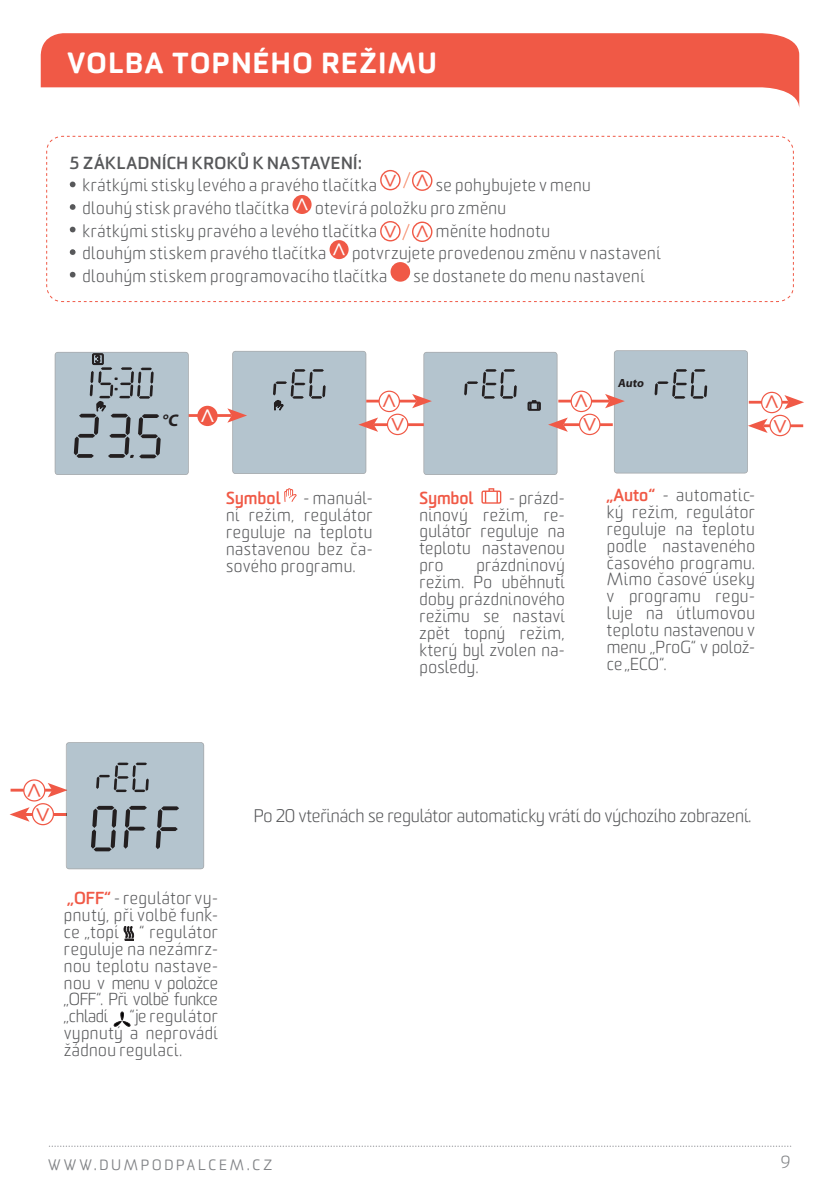
<style>
.page{position:relative;width:840px;height:1191px;background:#fff}
.page>*{position:absolute;margin:0;border:0;box-sizing:border-box;transform-origin:0 0}
.t1{font:900 28.2px "Sommet Rounded";letter-spacing:.055em;color:#fff}
.t2{font:condensed 28px "Myriad Pro";color:#f05946}
.t3{font:condensed 27px "Myriad Pro";color:#f05946}
.t4{font:condensed 27px "Myriad Pro";color:#fff}
.t5{font:condensed 25.4px "Myriad Pro";color:#f05946}
.t6{font:300 19.8px "Sommet Rounded";letter-spacing:.14em;color:#808285}
.t7{font:300 17.8px "Sommet Rounded";letter-spacing:-.005em;color:#57585a}
.t8{font:300 17px/17px "Sommet Rounded";letter-spacing:.03em;color:#57585a;text-align:justify}
.t9{font:700 17px "Sommet Rounded";letter-spacing:.055em;color:#57585a}
.t10{font:700 17px "Sommet Rounded";letter-spacing:-.005em;color:#f05946}
.t11{font:300 17px "Sommet Rounded";color:#808285}
.t12{font:700 16.8px "Myriad Pro";color:#231f20}
.t13{font:700 11.8px "Myriad Pro";color:#231f20}
.s1{font-family:"Myriad Pro";font-weight:400;font-stretch:condensed;font-size:25.4px;color:#fff}
.s2{font-weight:700;color:#f05946}
</style>
<div class="page">
<svg style="left:41px;top:33px;width:757px;height:70px;fill:#f05946"></svg>
<svg style="left:49px;top:1145px;width:740px;height:2px"></svg>
<svg style="left:55px;top:352px;width:133px;height:123px;background:#a5b3bc"></svg>
<svg style="left:284px;top:488px;width:12px;height:14px"></svg>
<svg style="left:481px;top:488px;width:20px;height:16px"></svg>
<hr style="left:748px;top:401px;width:40px;height:2px;background:#f05946">
<svg style="left:784px;top:395px;width:19px;height:14px"></svg>
<hr style="left:762px;top:424px;width:40px;height:3px;background:#f05946">
<div style="left:761px;top:392px;width:20px;height:21px;background:#fff;border-radius:50%"></div>
<div style="left:760px;top:392px;width:22px;height:21px;border:1px solid #f05946;border-radius:50%"></div>
<div style="left:769px;top:415px;width:20px;height:20px;background:#fff;border-radius:50%"></div>
<div style="left:769px;top:415px;width:21px;height:21px;border:1px solid #f05946;border-radius:50%"></div>
<svg style="left:123px;top:926px;width:11px;height:14px"></svg>
<svg style="left:113px;top:1011px;width:17px;height:16px"></svg>
<hr style="left:188px;top:414px;width:43px;height:3px;background:#f05946">
<div style="left:197px;top:406px;width:20px;height:20px;background:#f05946;border-radius:50%"></div>
<hr style="left:366px;top:400px;width:50px;height:2px;background:#f05946">
<hr style="left:373px;top:423px;width:50px;height:3px;background:#f05946">
<div style="left:379px;top:391px;width:20px;height:20px;background:#fff;border-radius:50%"></div>
<div style="left:378px;top:390px;width:22px;height:22px;border:1px solid #f05946;border-radius:50%"></div>
<div style="left:387px;top:414px;width:20px;height:20px;background:#fff;border-radius:50%"></div>
<div style="left:386px;top:413px;width:22px;height:22px;border:1px solid #f05946;border-radius:50%"></div>
<hr style="left:558px;top:400px;width:51px;height:2px;background:#f05946">
<hr style="left:563px;top:423px;width:49px;height:3px;background:#f05946">
<div style="left:571px;top:391px;width:20px;height:20px;background:#fff;border-radius:50%"></div>
<div style="left:570px;top:390px;width:21px;height:22px;border:1px solid #f05946;border-radius:50%"></div>
<div style="left:579px;top:414px;width:20px;height:20px;background:#fff;border-radius:50%"></div>
<div style="left:578px;top:413px;width:22px;height:22px;border:1px solid #f05946;border-radius:50%"></div>
<svg style="left:227px;top:351px;width:151px;height:123px;background:#b9c4cc"></svg>
<hr style="left:11px;top:788px;width:41px;height:3px;background:#f05946">
<hr style="left:25px;top:813px;width:42px;height:3px;background:#f05946">
<svg style="left:10px;top:807px;width:20px;height:14px"></svg>
<div style="left:24px;top:780px;width:21px;height:21px;background:#fff;border-radius:50%"></div>
<div style="left:23px;top:779px;width:22px;height:22px;border:1px solid #f05946;border-radius:50%"></div>
<div style="left:32px;top:803px;width:21px;height:21px;background:#fff;border-radius:50%"></div>
<div style="left:32px;top:803px;width:22px;height:22px;border:1px solid #f05946;border-radius:50%"></div>
<svg style="left:48px;top:742px;width:156px;height:127px;background:#b4bfc7"></svg>
<svg style="left:412px;top:352px;width:155px;height:123px;background:#bac5cd"></svg>
<svg style="left:604px;top:350px;width:163px;height:123px"></svg>
<svg style="left:46px;top:136px;width:747px;height:166px"></svg>
<h1 class="t1" style="left:67px;top:52px;width:370px">VOLBA TOPNÉHO REŽIMU</h1>
<p class="t9" style="left:70px;top:156px;width:294px">5 ZÁKLADNÍCH KROKŮ K NASTAVENÍ:</p>
<p class="t8" style="left:82px;top:179px;width:295px">krátkými stisky levého a pravého tlačítka</p>
<h3 class="t5" style="left:414px;top:174px;width:17px">^</h3>
<h3 class="t5" style="left:398px;top:187px;width:17px;rotate:-180deg">^</h3>
<p class="t8" style="left:82px;top:176px;width:509px;line-height:22.6px;text-align:left;text-indent:353px">se pohybujete v menu dlouhý stisk pravého tlačítka <span class="s1">^</span> otevírá položku pro změnu<br>krátkými stisky pravého a levého tlačítka</p>
<p class="t8" style="left:82px;top:221px;width:579px;line-height:22.6px;text-align:left;text-indent:353px">měníte hodnotu<br>dlouhým stiskem pravého tlačítka <span class="s1">^</span> potvrzujete provedenou změnu v nastavení dlouhým stiskem programovacího tlačítka</p>
<h3 class="t5" style="left:414px;top:225px;width:17px">^</h3>
<h3 class="t5" style="left:398px;top:238px;width:17px;rotate:-180deg">^</h3>
<p class="t8" style="left:413px;top:269px;width:232px">se dostanete do menu nastavení</p>
<p class="t12" style="left:162px;top:414px;width:19px">°C</p>
<h3 class="t4" style="left:199px;top:408px;width:18px">^</h3>
<h3 class="t3" style="left:381px;top:394px;width:18px">^</h3>
<h3 class="t3" style="left:405px;top:432px;width:18px;rotate:-180deg">^</h3>
<h3 class="t3" style="left:573px;top:394px;width:18px">^</h3>
<h3 class="t3" style="left:597px;top:432px;width:18px;rotate:-180deg">^</h3>
<p class="t13" style="left:617px;top:379px;width:28px">Auto</p>
<h3 class="t3" style="left:763px;top:395px;width:18px">^</h3>
<h3 class="t3" style="left:787px;top:433px;width:18px;rotate:-180deg">^</h3>
<p class="t8" style="left:419px;top:491px;width:147px;text-indent:90px">- prázd&shy;ninový režim, re&shy;gulátor reguluje na teplotu nastavenou pro</p>
<p class="t8" style="left:226px;top:491px;width:148px;text-indent:78px">- manuál&shy;ní režim, regulátor reguluje na teplotu nastavenou bez ča&shy;sového programu.</p>
<p class="t10" style="left:419px;top:491px;width:55px">Symbol</p>
<p class="t10" style="left:226px;top:491px;width:56px">Symbol</p>
<p class="t8" style="left:419px;top:558px;width:147px;text-indent:57px">prázdninový režim. Po uběhnutí doby prázdninového režimu se nastaví zpět topný režim, který byl zvolen na&shy;posledy.</p>
<p class="t8" style="left:606px;top:488px;width:149px"><span class="s2">„Auto“</span> - automatic&shy;ký režim, regulátor reguluje na teplotu podle nastaveného časového programu.<br>Mimo časové úseky v programu regu&shy;luje na útlumovou teplotu nastavenou v menu „ProG“ v polož&shy;ce „ECO“.</p>
<h2 class="t2" style="left:26px;top:782px;width:18px">^</h2>
<h2 class="t2" style="left:51px;top:822px;width:18px;rotate:-180deg">^</h2>
<p class="t8" style="left:64px;top:891px;width:155px"><span class="s2">„OFF“</span> - regulátor vy&shy;pnutý, při volbě funk&shy;ce „topí “ regulátor reguluje na nezámrz&shy;nou teplotu nastave&shy;nou v menu v položce „OFF“. Při volbě funkce „chladí</p>
<p class="t8" style="left:64px;top:1009px;width:155px;text-indent:65px">“je regulátor vypnutý a neprovádí žádnou regulaci.</p>
<p class="t7" style="left:254px;top:809px;width:498px">Po 20 vteřinách se regulátor automaticky vrátí do výchozího zobrazení.</p>
<p class="t6" style="left:48px;top:1155px;width:225px">WWW.DUMPODPALCEM.CZ</p>
<p class="t11" style="left:780px;top:1155px;width:11px">9</p>
</div>
